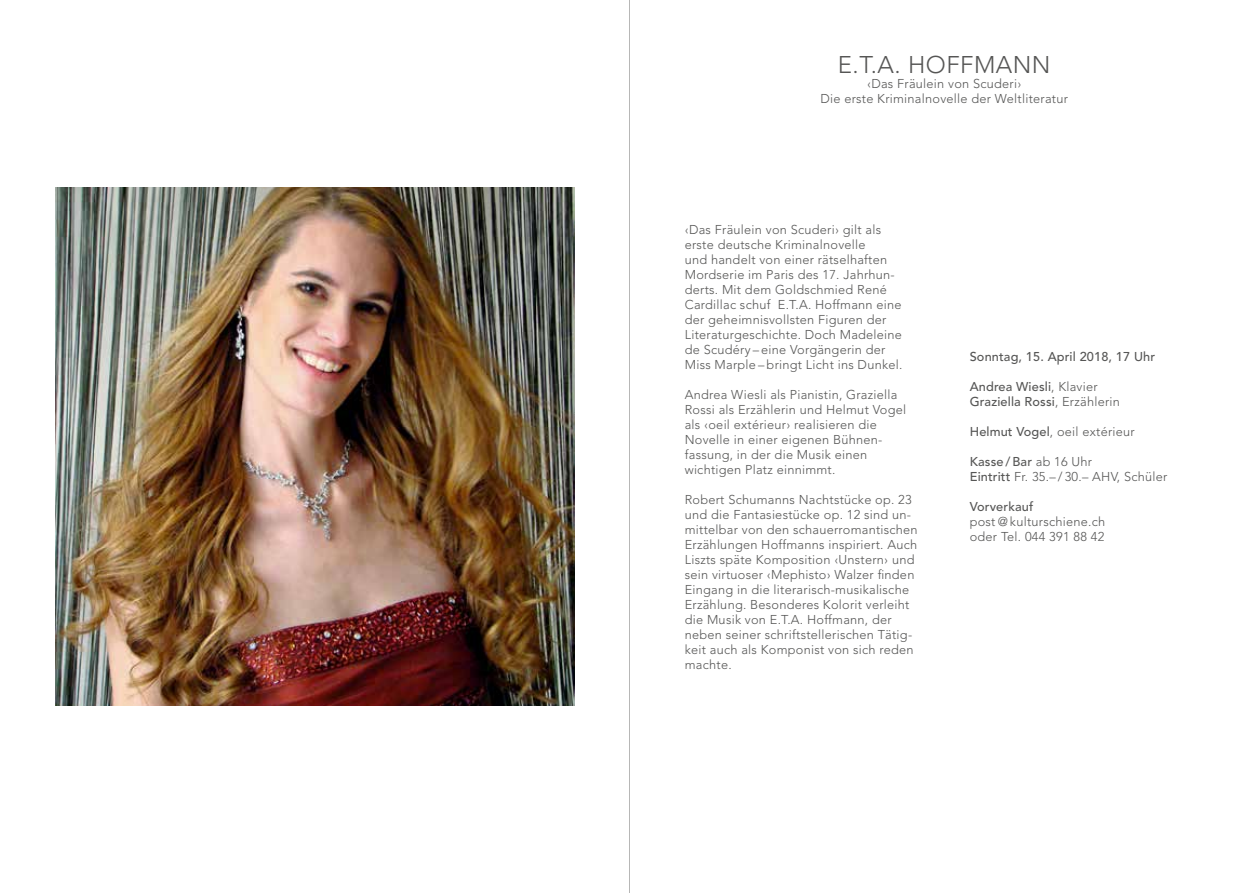
<style>
.page{position:relative;width:1259px;height:893px;background:#fff}
.page>*{position:absolute;margin:0;border:0;box-sizing:border-box;transform-origin:0 0}
.t1{font:300 24px "Avenir";letter-spacing:.02em;color:#565655}
.t2{font:300 12.75px/15px "Avenir";letter-spacing:.02em;color:#565655}
.t3{font:500 12.75px/15px "Avenir";letter-spacing:.01em;color:#565655}
.s1{font-weight:300}
.s2{font-weight:500}
</style>
<div class="page">
<img style="left:55px;top:187px;width:519px;height:519px">
<hr style="left:629px;top:0;width:1px;height:893px;background:#181716">
<h1 class="t1" style="left:838px;top:51px;width:214px">E.T.A. HOFFMANN</h1>
<p class="t2" style="left:820px;top:76px;width:249px;text-align:center">‹Das Fräulein von Scuderi›<br>Die erste Kriminalnovelle der Weltliteratur</p>
<p class="t2" style="left:685px;top:222px;width:219px">‹Das Fräulein von Scuderi› gilt als erste deutsche Kriminalnovelle<br>und handelt von einer rätselhaften Mordserie im Paris des 17. Jahrhun&shy;derts. Mit dem Goldschmied René Cardillac schuf E.T.A. Hoffmann eine der geheimnisvollsten Figuren der Literaturgeschichte. Doch Madeleine de Scudéry – eine Vorgängerin der Miss Marple – bringt Licht ins Dunkel.</p>
<p class="t2" style="left:685px;top:387px;width:223px">Andrea Wiesli als Pianistin, Graziella Rossi als Erzählerin und Helmut Vogel als ‹oeil extérieur› realisieren die Novelle in einer eigenen Bühnen&shy;fassung, in der die Musik einen wichtigen Platz einnimmt.</p>
<p class="t2" style="left:685px;top:492px;width:234px">Robert Schumanns Nachtstücke op. 23 und die Fantasiestücke op. 12 sind un&shy;mittelbar von den schauerromantischen Erzählungen Hoffmanns inspiriert. Auch Liszts späte Komposition ‹Unstern› und sein virtuoser ‹Mephisto› Walzer finden Eingang in die literarisch-musikalische Erzählung. Besonderes Kolorit verleiht die Musik von E.T.A. Hoffmann, der neben seiner schriftstellerischen Tätig&shy;keit auch als Komponist von sich reden machte.</p>
<p class="t3" style="left:969px;top:350px;width:187px">Sonntag, 15. April 2018, 17 Uhr</p>
<p class="t3" style="left:969px;top:380px;width:152px">Andrea Wiesli<span class="s1">, Klavier<br></span>Graziella Rossi<span class="s1">, Erzählerin</span></p>
<p class="t2" style="left:969px;top:424px;width:167px"><span class="s2">Helmut Vogel</span>, oeil extérieur</p>
<p class="t2" style="left:969px;top:454px;width:199px"><span class="s2">Kasse /Bar</span> ab 16 Uhr<br><span class="s2">Eintritt</span> Fr. 35.– / 30.– AHV, Schüler</p>
<p class="t3" style="left:969px;top:500px;width:65px">Vorverkauf</p>
<p class="t2" style="left:969px;top:514px;width:137px">post @ kulturschiene.ch oder Tel. 044 391 88 42</p>
</div>
